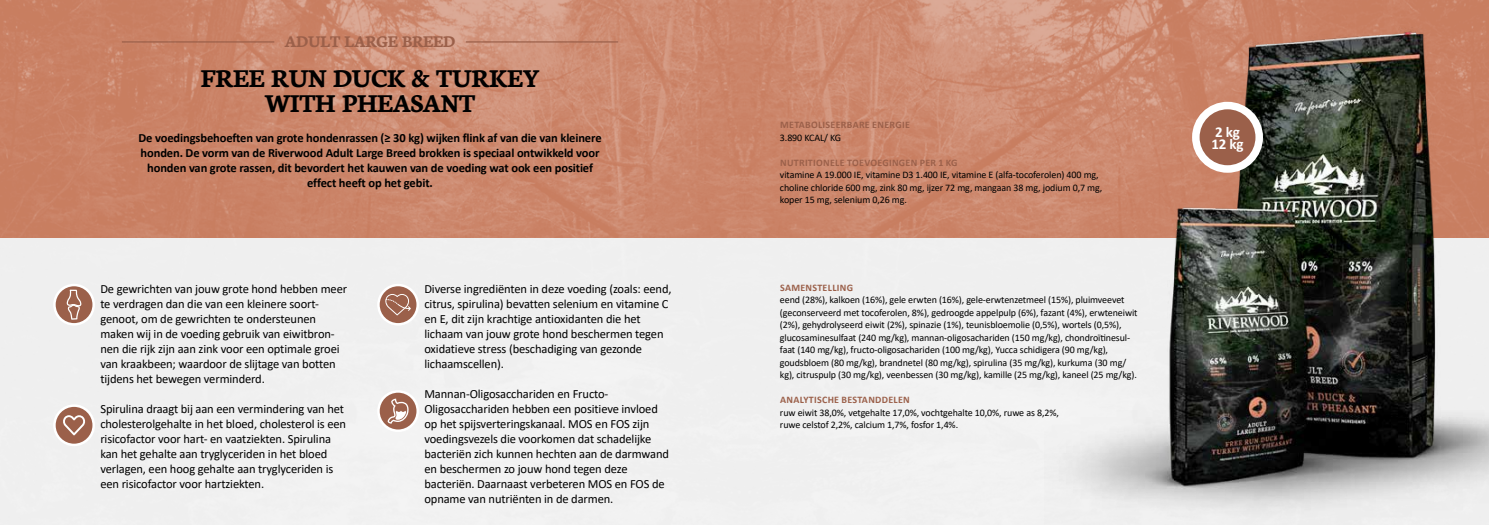
<style>
.page{position:relative;width:1489px;height:525px;background:#fff}
.page>*{position:absolute;margin:0;border:0;box-sizing:border-box;transform-origin:0 0}
.t1{font:700 27.5px/25px "Neuton";letter-spacing:-.01em;color:#000;text-align:center}
.t2{font:700 17.5px "Neuton";letter-spacing:-.01em;color:#9b604a}
.t3{font:700 15px/12.5px "Calibri";color:#fff}
.t4{font:12.5px/15px "Calibri";letter-spacing:-.01em;color:#000}
.t5{font:700 12.5px/15px "Calibri";letter-spacing:-.01em;color:#000;text-align:center}
.t6{font:10px/12.5px "Calibri";letter-spacing:-.01em;color:#000}
.t7{font:700 10px "Calibri";letter-spacing:.03em;color:#9b604a}
</style>
<div class="page">
<div style="left:0;top:237px;width:1488px;height:287px;background:#ededed"></div>
<svg style="left:0;top:0;width:1044px;height:237px;background:#cc886d"></svg>
<img style="left:1044px;top:0;width:444px;height:506px">
<div style="left:1195px;top:105px;width:64px;height:64px;background:#9b604a;border-radius:50%"></div>
<div style="left:1191px;top:102px;width:71px;height:71px;border:8px solid #fff;border-radius:50%"></div>
<svg style="left:378px;top:285px;width:40px;height:39px"></svg>
<svg style="left:385px;top:294px;width:26px;height:21px"></svg>
<div style="left:377px;top:283px;width:42px;height:42px;border:2px solid #fff;border-radius:50%"></div>
<svg style="left:54px;top:285px;width:40px;height:39px"></svg>
<svg style="left:67px;top:289px;width:15px;height:30px"></svg>
<div style="left:53px;top:283px;width:42px;height:42px;border:2px solid #fff;border-radius:50%"></div>
<svg style="left:378px;top:391px;width:40px;height:39px"></svg>
<svg style="left:387px;top:398px;width:22px;height:25px"></svg>
<div style="left:377px;top:390px;width:42px;height:42px;border:2px solid #fff;border-radius:50%"></div>
<hr style="left:122px;top:41px;width:152px;height:2px;background:#9b604a">
<hr style="left:466px;top:41px;width:152px;height:2px;background:#9b604a">
<svg style="left:54px;top:405px;width:40px;height:39px"></svg>
<svg style="left:62px;top:414px;width:24px;height:21px"></svg>
<div style="left:53px;top:404px;width:42px;height:42px;border:2px solid #fff;border-radius:50%"></div>
<h2 class="t2" style="left:285px;top:30px;width:172px">ADULT LARGE BREED</h2>
<h1 class="t1" style="left:201px;top:65px;width:340px">FREE RUN DUCK &amp; TURKEY<br>WITH PHEASANT</h1>
<p class="t5" style="left:138px;top:130px;width:464px">De voedingsbehoeften van grote hondenrassen (≥ 30 kg) wijken flink af van die van kleinere honden. De vorm van de Riverwood Adult Large Breed brokken is speciaal ontwikkeld voor honden van grote rassen, dit bevordert het kauwen van de voeding wat ook een positief effect heeft op het gebit.</p>
<p class="t4" style="left:100px;top:281px;width:248px">De gewrichten van jouw grote hond hebben meer te verdragen dan die van een kleinere soort&shy;genoot, om de gewrichten te ondersteunen maken wij in de voeding gebruik van eiwitbron&shy;nen die rijk zijn aan zink voor een optimale groei van kraakbeen; waardoor de slijtage van botten tijdens het bewegen verminderd.</p>
<p class="t4" style="left:100px;top:401px;width:247px">Spirulina draagt bij aan een vermindering van het cholesterolgehalte in het bloed, cholesterol is een risicofactor voor hart- en vaatziekten. Spirulina kan het gehalte aan tryglyceriden in het bloed verlagen, een hoog gehalte aan tryglyceriden is een risicofactor voor hartziekten.</p>
<p class="t4" style="left:424px;top:281px;width:249px">Diverse ingrediënten in deze voeding (zoals: eend, citrus, spirulina) bevatten selenium en vitamine C en E, dit zijn krachtige antioxidanten die het lichaam van jouw grote hond beschermen tegen oxidatieve stress (beschadiging van gezonde lichaamscellen).</p>
<p class="t4" style="left:424px;top:386px;width:246px">Mannan-Oligosacchariden en Fructo-Oligosacchariden hebben een positieve invloed op het spijsverteringskanaal. MOS en FOS zijn voedingsvezels die voorkomen dat schadelijke bacteriën zich kunnen hechten aan de darmwand en beschermen zo jouw hond tegen deze bacteriën. Daarnaast verbeteren MOS en FOS de opname van nutriënten in de darmen.</p>
<p class="t7" style="left:780px;top:118px;width:131px">METABOLISEERBARE ENERGIE</p>
<p class="t6" style="left:780px;top:131px;width:63px">3.890 KCAL/ KG</p>
<p class="t7" style="left:780px;top:155px;width:179px">NUTRITIONELE TOEVOEGINGEN PER 1 KG</p>
<p class="t6" style="left:780px;top:168px;width:324px">vitamine A 19.000 IE, vitamine D3 1.400 IE, vitamine E (alfa-tocoferolen) 400 mg, choline chloride 600 mg, zink 80 mg, ijzer 72 mg, mangaan 38 mg, jodium 0,7 mg, koper 15 mg, selenium 0,26 mg.</p>
<p class="t7" style="left:780px;top:280px;width:74px">SAMENSTELLING</p>
<p class="t6" style="left:780px;top:293px;width:359px">eend (28%), kalkoen (16%), gele erwten (16%), gele-erwtenzetmeel (15%), pluimveevet (geconserveerd met tocoferolen, 8%), gedroogde appelpulp (6%), fazant (4%), erwteneiwit (2%), gehydrolyseerd eiwit (2%), spinazie (1%), teunisbloemolie (0,5%), wortels (0,5%), glucosaminesulfaat (240 mg/kg), mannan-oligosachariden (150 mg/kg), chondroïtinesul&shy;faat (140 mg/kg), fructo-oligosachariden (100 mg/kg), Yucca schidigera (90 mg/kg), goudsbloem (80 mg/kg), brandnetel (80 mg/kg), spirulina (35 mg/kg), kurkuma (30 mg/ kg), citruspulp (30 mg/kg), veenbessen (30 mg/kg), kamille (25 mg/kg), kaneel (25 mg/kg).</p>
<p class="t7" style="left:780px;top:393px;width:131px">ANALYTISCHE BESTANDDELEN</p>
<p class="t6" style="left:780px;top:406px;width:280px">ruw eiwit 38,0%, vetgehalte 17,0%, vochtgehalte 10,0%, ruwe as 8,2%, ruwe celstof 2,2%, calcium 1,7%, fosfor 1,4%.</p>
<p class="t3" style="left:1211px;top:125px;width:34px">2 kg<br>12 kg</p>
</div>
